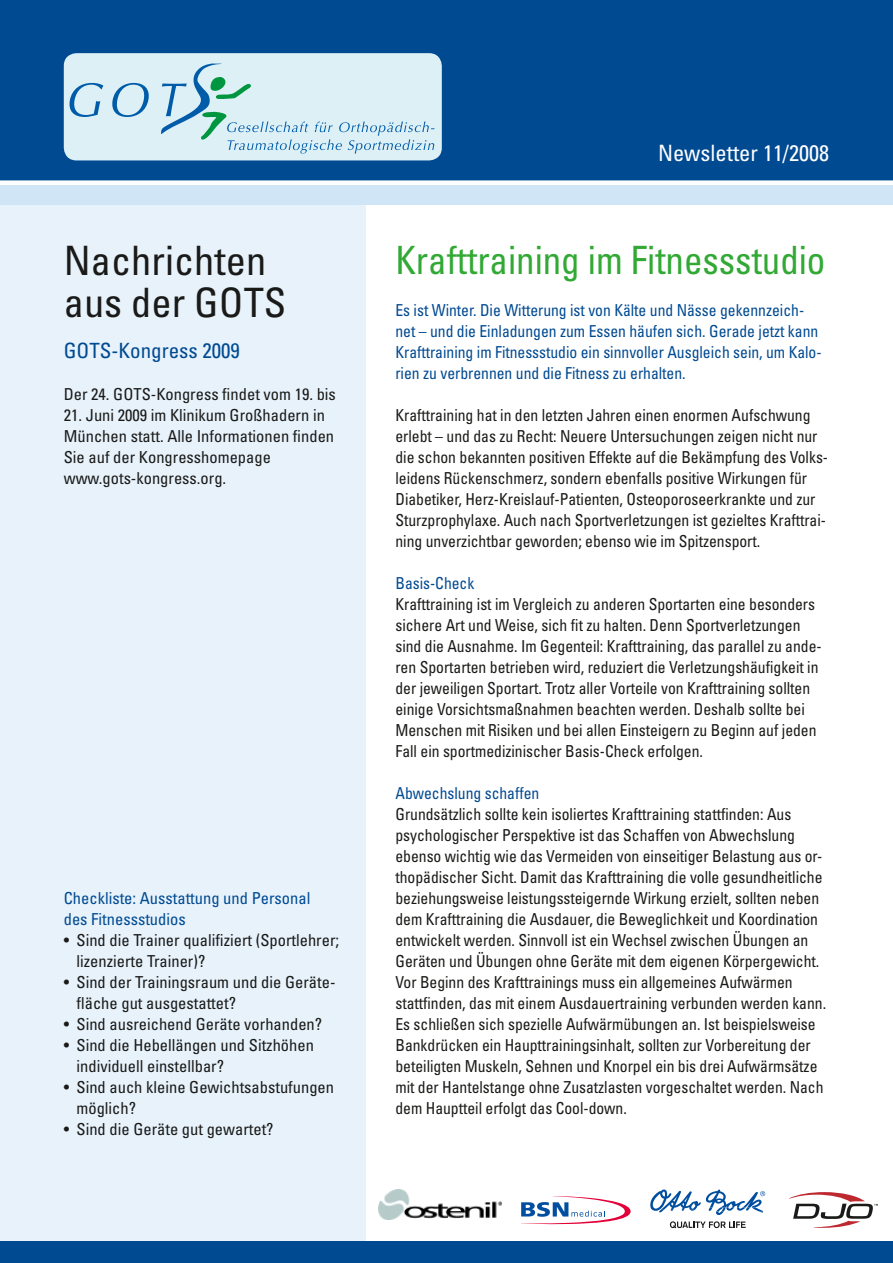
<style>
.page{position:relative;width:893px;height:1263px;background:#fff}
.page>*{position:absolute;margin:0;border:0;box-sizing:border-box;transform-origin:0 0}
.t1{font:condensed 40.5px/42px "Univers";color:#1a1a18}
.t2{font:condensed 39px "Univers";color:#31a934;scale:.95 1}
.t3{font:condensed 22.5px "Univers";color:#fff}
.t4{font:condensed 21px "Univers";color:#004a92}
.t5{font:condensed 16.5px/21px "Univers";color:#1a1a18;scale:.95 1}
.t6{font:condensed 16.5px/21px "Univers";color:#1a1a18}
.t7{font:condensed 16.5px/21px "Univers";color:#004a92;scale:.95 1}
.t8{font:condensed 16.5px/21px "Univers";color:#004a92}
</style>
<div class="page">
<div style="left:0;top:203px;width:366px;height:1041px;background:#e7f2fb"></div>
<div style="left:0;top:1242px;width:893px;height:21px;background:#004a92"></div>
<div style="left:0;top:0;width:893px;height:188px;background:#004a92"></div>
<div style="left:64px;top:53px;width:378px;height:107px;background:#ddf0f6;border-radius:13px"></div>
<svg style="left:69px;top:63px;width:366px;height:91px"></svg>
<div style="left:0;top:184px;width:893px;height:21px;background:#d0e5f5"></div>
<div style="left:0;top:180px;width:893px;height:5px;background:#fff"></div>
<svg style="left:521px;top:1196px;width:110px;height:28px"></svg>
<svg style="left:789px;top:1192px;width:89px;height:36px"></svg>
<svg style="left:670px;top:1221px;width:76px;height:7px"></svg>
<svg style="left:650px;top:1189px;width:115px;height:26px"></svg>
<img style="left:378px;top:1190px;width:124px;height:30px">
<h1 class="t1" style="left:64px;top:238px;width:224px">Nachrichten aus der GOTS</h1>
<p class="t4" style="left:64px;top:337px;width:178px">GOTS-Kongress 2009</p>
<p class="t6" style="left:64px;top:383px;width:274px">Der 24. GOTS-Kongress findet vom 19. bis</p>
<p class="t6" style="left:64px;top:404px;width:272px">21. Juni 2009 im Klinikum Großhadern in München statt. Alle Informationen finden Sie auf der Kongresshomepage www.gots-kongress.org.</p>
<p class="t8" style="left:64px;top:887px;width:248px">Checkliste: Ausstattung und Personal des Fitnessstudios</p>
<p class="t6" style="left:77px;top:929px;width:264px;text-indent:-13px">• Sind die Trainer qualifiziert (Sportlehrer; lizenzierte Trainer)?</p>
<p class="t6" style="left:77px;top:971px;width:260px;text-indent:-13px">• Sind der Trainingsraum und die Geräte&shy;fläche gut ausgestattet?</p>
<p class="t6" style="left:64px;top:1013px;width:260px">• Sind ausreichend Geräte vorhanden?</p>
<p class="t6" style="left:77px;top:1034px;width:239px;text-indent:-13px">• Sind die Hebellängen und Sitzhöhen individuell einstellbar?</p>
<p class="t6" style="left:77px;top:1076px;width:259px;text-indent:-13px">• Sind auch kleine Gewichtsabstufungen möglich?</p>
<p class="t6" style="left:64px;top:1118px;width:211px">• Sind die Geräte gut gewartet?</p>
<h3 class="t3" style="left:658px;top:139px;width:173px">Newsletter 11/2008</h3>
<h2 class="t2" style="left:395px;top:235px;width:454px">Krafttraining im Fitnessstudio</h2>
<p class="t7" style="left:395px;top:299px;width:450px">Es ist Winter. Die Witterung ist von Kälte und Nässe gekennzeich&shy;net – und die Einladungen zum Essen häufen sich. Gerade jetzt kann Krafttraining im Fitnessstudio ein sinnvoller Ausgleich sein, um Kalo&shy;rien zu verbrennen und die Fitness zu erhalten.</p>
<p class="t5" style="left:395px;top:404px;width:457px">Krafttraining hat in den letzten Jahren einen enormen Aufschwung erlebt – und das zu Recht: Neuere Untersuchungen zeigen nicht nur die schon bekannten positiven Effekte auf die Bekämpfung des Volks&shy;leidens Rückenschmerz, sondern ebenfalls positive Wirkungen für Diabetiker, Herz-Kreislauf-Patienten, Osteoporoseerkrankte und zur Sturzprophylaxe. Auch nach Sportverletzungen ist gezieltes Krafttrai&shy;ning unverzichtbar geworden; ebenso wie im Spitzensport.</p>
<p class="t7" style="left:395px;top:572px;width:85px">Basis-Check</p>
<p class="t5" style="left:395px;top:593px;width:450px">Krafttraining ist im Vergleich zu anderen Sportarten eine besonders sichere Art und Weise, sich fit zu halten. Denn Sportverletzungen sind die Ausnahme. Im Gegenteil: Krafttraining, das parallel zu ande&shy;ren Sportarten betrieben wird, reduziert die Verletzungshäufigkeit in der jeweiligen Sportart. Trotz aller Vorteile von Krafttraining sollten einige Vorsichtsmaßnahmen beachten werden. Deshalb sollte bei Menschen mit Risiken und bei allen Einsteigern zu Beginn auf jeden Fall ein sportmedizinischer Basis-Check erfolgen.</p>
<p class="t7" style="left:395px;top:782px;width:153px">Abwechslung schaffen</p>
<p class="t5" style="left:395px;top:803px;width:455px">Grundsätzlich sollte kein isoliertes Krafttraining stattfinden: Aus psychologischer Perspektive ist das Schaffen von Abwechslung ebenso wichtig wie das Vermeiden von einseitiger Belastung aus or&shy;thopädischer Sicht. Damit das Krafttraining die volle gesundheitliche beziehungsweise leistungssteigernde Wirkung erzielt, sollten neben dem Krafttraining die Ausdauer, die Beweglichkeit und Koordination entwickelt werden. Sinnvoll ist ein Wechsel zwischen Übungen an Geräten und Übungen ohne Geräte mit dem eigenen Körpergewicht.<br>Vor Beginn des Krafttrainings muss ein allgemeines Aufwärmen stattfinden, das mit einem Ausdauertraining verbunden werden kann.<br>Es schließen sich spezielle Aufwärmübungen an. Ist beispielsweise Bankdrücken ein Haupttrainingsinhalt, sollten zur Vorbereitung der beteiligten Muskeln, Sehnen und Knorpel ein bis drei Aufwärmsätze mit der Hantelstange ohne Zusatzlasten vorgeschaltet werden. Nach dem Hauptteil erfolgt das Cool-down.</p>
</div>
